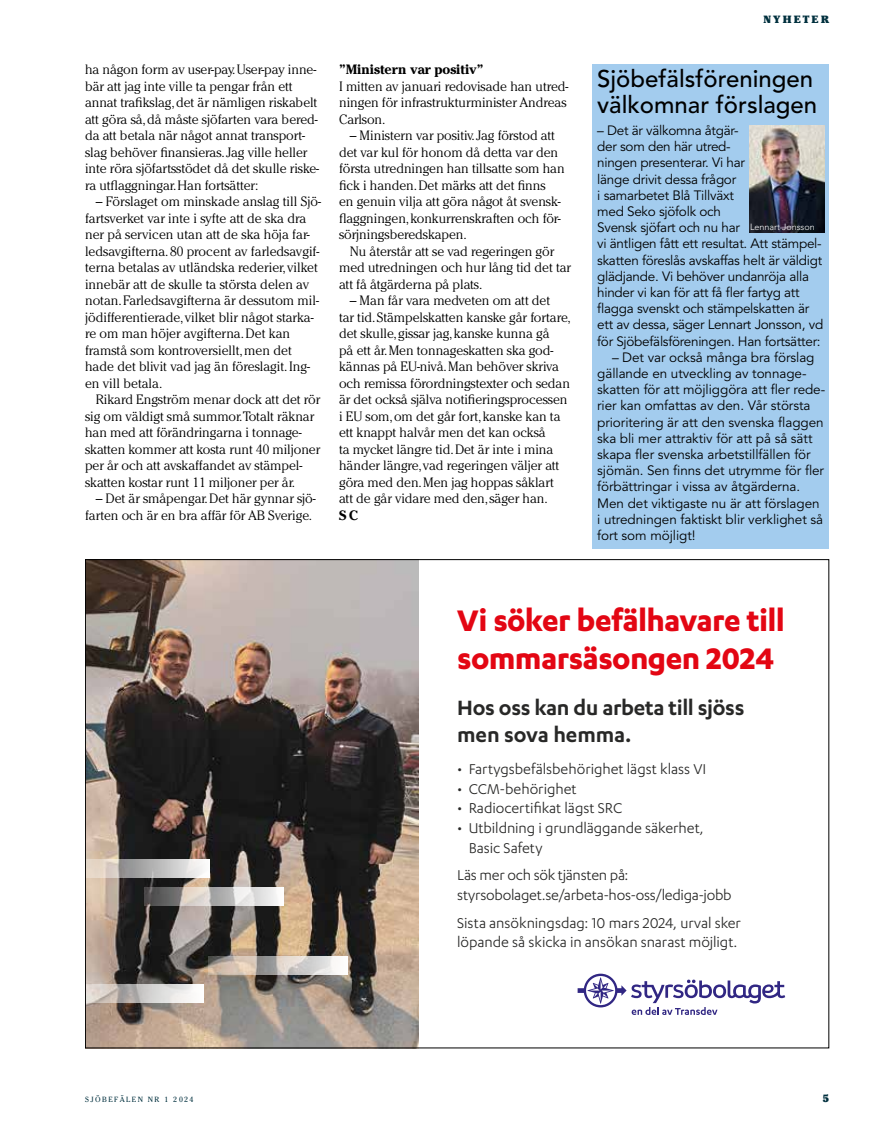
<style>
.page{position:relative;width:893px;height:1127px;background:#fff}
.page>*{position:absolute;margin:0;border:0;box-sizing:border-box;transform-origin:0 0}
.t1{font:700 34.5px/37.5px "Karbon";letter-spacing:-.02em;color:#e30613}
.t2{font:600 24px/27px "Karbon";letter-spacing:-.015em;color:#282827}
.t3{font:500 24px/25.5px "Avenir";color:#000}
.t4{font:16.5px/19.5px "Karbon";letter-spacing:-.005em;color:#282827}
.t5{font:300 13.5px/16.5px "Cheltenham";letter-spacing:-.005em;color:#000}
.t6{font:13.5px/16.2px "Avenir";letter-spacing:-.02em;color:#000}
.t7{font:700 13.5px "Cheltenham";letter-spacing:-.005em;color:#000}
.t8{font:900 10.5px "Cheltenham";letter-spacing:.2em;color:#00303e}
.t9{font:300 9px "Avenir";letter-spacing:-.005em;color:#fff}
.t10{font:7.5px "Cheltenham";letter-spacing:.2em;color:#00303e}
</style>
<div class="page">
<div style="left:592px;top:64px;width:237px;height:485px;background:#a3ccee"></div>
<img style="left:749px;top:125px;width:75px;height:107px">
<img style="left:87px;top:561px;width:331px;height:485px">
<svg style="left:87px;top:859px;width:122px;height:18px;background:#cac6c3"></svg>
<svg style="left:144px;top:887px;width:139px;height:18px;background:#b8b6b4"></svg>
<svg style="left:209px;top:956px;width:138px;height:18px;background:#cdc5bf"></svg>
<svg style="left:87px;top:984px;width:116px;height:18px"></svg>
<svg style="left:578px;top:973px;width:207px;height:42px"></svg>
<p class="t5" style="left:85px;top:61px;width:236px">ha någon form av user-pay. User-pay inne&shy;bär att jag inte ville ta pengar från ett annat trafikslag, det är nämligen riskabelt att göra så, då måste sjöfarten vara bered&shy;da att betala när något annat transport&shy;slag behöver finansieras. Jag ville heller inte röra sjöfartsstödet då det skulle riske&shy;ra utflaggningar. Han fortsätter:</p>
<p class="t5" style="left:85px;top:193px;width:237px;text-indent:11px">– Förslaget om minskade anslag till Sjö&shy;fartsverket var inte i syfte att de ska dra ner på servicen utan att de ska höja far&shy;ledsavgifterna. 80 procent av farledsavgif&shy;terna betalas av utländska rederier, vilket innebär att de skulle ta största delen av notan. Farledsavgifterna är dessutom mil&shy;jödifferentierade, vilket blir något starka&shy;re om man höjer avgifterna. Det kan framstå som kontroversiellt, men det hade det blivit vad jag än föreslagit. Ing&shy;en vill betala.</p>
<p class="t5" style="left:85px;top:391px;width:237px;text-indent:11px">Rikard Engström menar dock att det rör sig om väldigt små summor.Totalt räknar han med att förändringarna i tonnage&shy;skatten kommer att kosta runt 40 miljoner per år och att avskaffandet av stämpel&shy;skatten kostar runt 11 miljoner per år.</p>
<p class="t5" style="left:85px;top:490px;width:232px;text-align:right">– Det är småpengar. Det här gynnar sjö&shy;farten och är en bra affär för AB Sverige.</p>
<p class="t7" style="left:339px;top:61px;width:146px">”Ministern var positiv”</p>
<p class="t5" style="left:339px;top:78px;width:231px">I mitten av januari redovisade han utred&shy;ningen för infrastrukturminister Andreas<br>Carlson.</p>
<p class="t5" style="left:339px;top:127px;width:227px;text-indent:11px">– Ministern var positiv. Jag förstod att det var kul för honom då detta var den första utredningen han tillsatte som han fick i handen. Det märks att det finns<br>en genuin vilja att göra något åt svensk&shy;flaggningen, konkurrenskraften och för&shy;sörjningsberedskapen.</p>
<p class="t5" style="left:339px;top:243px;width:233px;text-indent:11px">Nu återstår att se vad regeringen gör med utredningen och hur lång tid det tar att få åtgärderna på plats.</p>
<p class="t5" style="left:339px;top:292px;width:233px;text-indent:11px">– Man får vara medveten om att det<br>tar tid. Stämpelskatten kanske går fortare, det skulle, gissar jag, kanske kunna gå<br>på ett år. Men tonnageskatten ska god&shy;kännas på EU-nivå. Man behöver skriva och remissa förordningstexter och sedan är det också själva notifieringsprocessen i EU som, om det går fort, kanske kan ta ett knappt halvår men det kan också<br>ta mycket längre tid. Det är inte i mina händer längre, vad regeringen väljer att göra med den. Men jag hoppas såklart att de går vidare med den, säger han.</p>
<p class="t7" style="left:339px;top:507px;width:21px">SC</p>
<p class="t8" style="left:763px;top:13px;width:67px">NYHETER</p>
<h2 class="t3" style="left:597px;top:67px;width:222px">Sjöbefälsföreningen välkomnar förslagen</h2>
<p class="t6" style="left:597px;top:122px;width:228px">– Det är välkomna åtgär-<br>der som den här utred-<br>ningen presenterar. Vi har<br>länge drivit dessa frågor<br>i samarbetet Blå Tillväxt<br>med Seko sjöfolk och<br>Svensk sjöfart och nu har<br>vi äntligen fått ett resultat. Att stämpel&shy;skatten föreslås avskaffas helt är väldigt glädjande. Vi behöver undanröja alla hinder vi kan för att få fler fartyg att flagga svenskt och stämpelskatten är ett av dessa, säger Lennart Jonsson, vd för Sjöbefälsföreningen. Han fortsätter:</p>
<p class="t6" style="left:597px;top:349px;width:230px;text-indent:15px">– Det var också många bra förslag gällande en utveckling av tonnage&shy;skatten för att möjliggöra att fler rede&shy;rier kan omfattas av den. Vår största prioritering är att den svenska flaggen ska bli mer attraktiv för att på så sätt skapa fler svenska arbetstillfällen för sjömän. Sen finns det utrymme för fler förbättringar i vissa av åtgärderna.<br>Men det viktigaste nu är att förslagen i utredningen faktiskt blir verklighet så fort som möjligt!</p>
<p class="t9" style="left:750px;top:221px;width:66px">Lennart Jonsson</p>
<h1 class="t1" style="left:457px;top:600px;width:329px">Vi söker befälhavare till sommarsäsongen 2024</h1>
<h2 class="t2" style="left:457px;top:694px;width:289px">Hos oss kan du arbeta till sjöss men sova hemma.</h2>
<p class="t4" style="left:457px;top:759px;width:251px">• Fartygsbefälsbehörighet lägst klass VI</p>
<p class="t4" style="left:457px;top:779px;width:121px">• CCM-behörighet</p>
<p class="t4" style="left:457px;top:798px;width:167px">• Radiocertifikat lägst SRC</p>
<p class="t4" style="left:469px;top:818px;width:237px;text-indent:-12px">• Utbildning i grundläggande säkerhet,<br>Basic Safety</p>
<p class="t4" style="left:457px;top:865px;width:276px">Läs mer och sök tjänsten på: styrsobolaget.se/arbeta-hos-oss/lediga-jobb</p>
<p class="t4" style="left:457px;top:912px;width:285px">Sista ansökningsdag: 10 mars 2024, urval sker löpande så skicka in ansökan snarast möjligt.</p>
<p class="t10" style="left:85px;top:1094px;width:110px">SJÖBEFÄLEN NR 1 2024</p>
<p class="t8" style="left:823px;top:1091px;width:8px">5</p>
</div>
